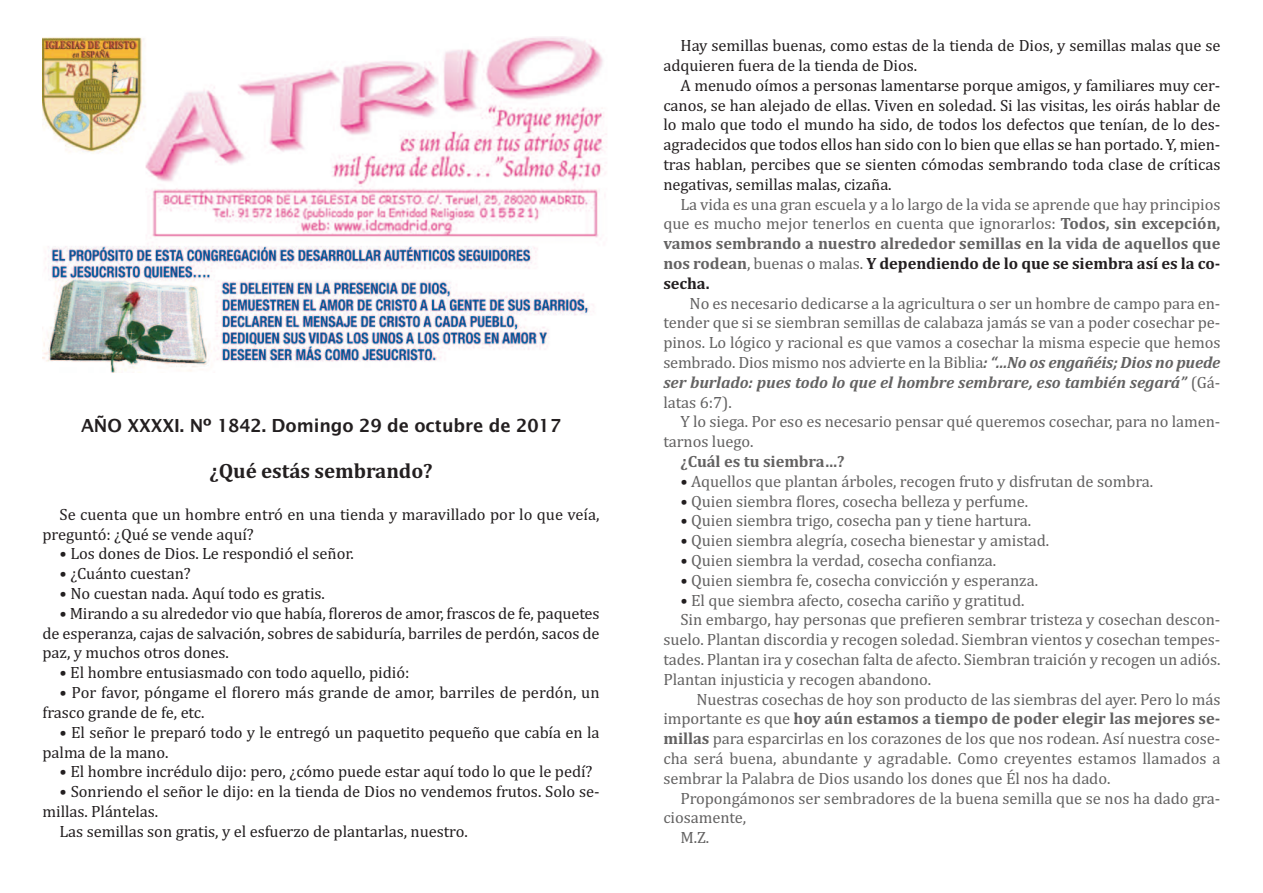
<style>
.page{position:relative;width:1263px;height:893px;background:#fff}
.page>*{position:absolute;margin:0;border:0;box-sizing:border-box;transform-origin:0 0}
.t1{font:700 21px "Cambria";letter-spacing:-.005em;color:#231f20}
.t2{font:600 18px "Lucida Sans";letter-spacing:-.005em;color:#231f20}
.t3{font:16.5px/19.8px "Cambria";letter-spacing:-.005em;color:#636262;text-align:justify}
.t4{font:16.5px/19.8px "Cambria";letter-spacing:-.005em;color:#231f20}
.t5{font:700 16.5px "Cambria";letter-spacing:-.005em;color:#636262}
.s1{font-weight:700}
.s2{font-weight:700;color:#231f20}
.s3{font-weight:700;font-style:italic}
.s4{color:#231f20}
.s5{font-weight:400}
</style>
<div class="page">
<img style="left:43px;top:37px;width:564px;height:336px">
<p class="t2" style="left:81px;top:415px;width:481px">AÑO XXXXI. Nº 1842. Domingo 29 de octubre de 2017</p>
<p class="t1" style="left:209px;top:459px;width:225px">¿Qué estás sembrando?</p>
<p class="t4" style="left:43px;top:504px;width:559px;text-indent:17px">Se cuenta que un hombre entró en una tienda y maravillado por lo que veía, preguntó: ¿Qué se vende aquí?</p>
<p class="t4" style="left:60px;top:544px;width:296px">• Los dones de Dios. Le respondió el señor.</p>
<p class="t4" style="left:60px;top:564px;width:133px">• ¿Cuánto cuestan?</p>
<p class="t4" style="left:60px;top:583px;width:267px">• No cuestan nada. Aquí todo es gratis.</p>
<p class="t4" style="left:43px;top:603px;width:559px;text-align:justify;text-indent:17px">• Mirando a su alrededor vio que había, floreros de amor, frascos de fe, paquetes de esperanza, cajas de salvación, sobres de sabiduría, barriles de perdón, sacos de paz, y muchos otros dones.</p>
<p class="t4" style="left:60px;top:663px;width:351px">• El hombre entusiasmado con todo aquello, pidió:</p>
<p class="t4" style="left:43px;top:682px;width:559px;text-indent:17px">• Por favor, póngame el florero más grande de amor, barriles de perdón, un frasco grande de fe, etc.</p>
<p class="t4" style="left:43px;top:722px;width:559px;text-indent:17px">• El señor le preparó todo y le entregó un paquetito pequeño que cabía en la palma de la mano.</p>
<p class="t4" style="left:60px;top:762px;width:534px">• El hombre incrédulo dijo: pero, ¿cómo puede estar aquí todo lo que le pedí?</p>
<p class="t4" style="left:60px;top:781px;width:541px">• Sonriendo el señor le dijo: en la tienda de Dios no vendemos frutos. Solo se-</p>
<p class="t4" style="left:43px;top:801px;width:117px">millas. Plántelas.</p>
<p class="t4" style="left:60px;top:821px;width:410px">Las semillas son gratis, y el esfuerzo de plantarlas, nuestro.</p>
<p class="t4" style="left:663px;top:36px;width:559px;text-indent:17px">Hay semillas buenas, como estas de la tienda de Dios, y semillas malas que se adquieren fuera de la tienda de Dios.</p>
<p class="t4" style="left:663px;top:75px;width:559px;text-align:justify;text-indent:17px">A menudo oímos a personas lamentarse porque amigos, y familiares muy cer&shy;canos, se han alejado de ellas. Viven en soledad. Si las visitas, les oirás hablar de lo malo que todo el mundo ha sido, de todos los defectos que tenían, de lo des&shy;agradecidos que todos ellos han sido con lo bien que ellas se han portado. Y, mien&shy;tras hablan, percibes que se sienten cómodas sembrando toda clase de críticas negativas, semillas malas, cizaña.</p>
<p class="t3" style="left:663px;top:194px;width:559px;text-indent:17px">La vida es una gran escuela y a lo largo de la vida se aprende que hay principios que es mucho mejor tenerlos en cuenta que ignorarlos: <span class="s1">Todos, sin excepción, vamos sembrando a nuestro alrededor semillas en la vida de aquellos que nos rodean</span>, buenas o malas. <span class="s2">Y dependiendo de lo que se siembra así es la co&shy;secha.</span></p>
<p class="t3" style="left:663px;top:293px;width:559px;text-indent:26px">No es necesario dedicarse a la agricultura o ser un hombre de campo para en&shy;tender que si se siembran semillas de calabaza jamás se van a poder cosechar pe&shy;pinos. Lo lógico y racional es que vamos a cosechar la misma especie que hemos sembrado. Dios mismo nos advierte en la Biblia<span class="s3">: “…No os engañéis; Dios no puede ser burlado: pues todo lo que el hombre sembrare, eso también segará”</span> (Gá&shy;latas 6:7).</p>
<p class="t3" style="left:663px;top:412px;width:558px;text-indent:17px">Y lo siega. Por eso es necesario pensar qué queremos cosechar, para no lamen&shy;tarnos luego.</p>
<p class="t5" style="left:680px;top:452px;width:166px">¿Cuál es tu siembra…?</p>
<p class="t3" style="left:680px;top:471px;width:474px"><span class="s4">•</span> Aquellos que plantan árboles, recogen fruto y disfrutan de sombra.</p>
<p class="t3" style="left:680px;top:491px;width:349px"><span class="s4">•</span> Quien siembra flores, cosecha belleza y perfume.</p>
<p class="t3" style="left:680px;top:511px;width:352px"><span class="s4">•</span> Quien siembra trigo, cosecha pan y tiene hartura.</p>
<p class="t3" style="left:680px;top:531px;width:370px"><span class="s4">•</span> Quien siembra alegría, cosecha bienestar y amistad.</p>
<p class="t3" style="left:680px;top:550px;width:317px"><span class="s4">•</span> Quien siembra la verdad, cosecha confianza.</p>
<p class="t3" style="left:680px;top:570px;width:359px"><span class="s4">•</span> Quien siembra fe, cosecha convicción y esperanza.</p>
<p class="t3" style="left:680px;top:590px;width:346px"><span class="s4">•</span> El que siembra afecto, cosecha cariño y gratitud.</p>
<p class="t3" style="left:680px;top:610px;width:541px">Sin embargo, hay personas que prefieren sembrar tristeza y cosechan descon-</p>
<p class="t3" style="left:663px;top:630px;width:558px">suelo. Plantan discordia y recogen soledad. Siembran vientos y cosechan tempes-</p>
<p class="t3" style="left:663px;top:649px;width:559px">tades. Plantan ira y cosechan falta de afecto. Siembran traición y recogen un adiós.</p>
<p class="t3" style="left:663px;top:669px;width:269px">Plantan injusticia y recogen abandono.</p>
<p class="t3" style="left:696px;top:689px;width:526px">Nuestras cosechas de hoy son producto de las siembras del ayer. Pero lo más</p>
<p class="t5" style="left:663px;top:709px;width:558px"><span class="s5">importante es que</span> hoy aún estamos a tiempo de poder elegir las mejores se-</p>
<p class="t3" style="left:663px;top:729px;width:558px"><span class="s1">millas</span> para esparcirlas en los corazones de los que nos rodean. Así nuestra cose-</p>
<p class="t3" style="left:663px;top:748px;width:558px">cha será buena, abundante y agradable. Como creyentes estamos llamados a</p>
<p class="t3" style="left:663px;top:768px;width:448px">sembrar la Palabra de Dios usando los dones que Él nos ha dado.</p>
<p class="t3" style="left:680px;top:788px;width:541px">Propongámonos ser sembradores de la buena semilla que se nos ha dado gra-</p>
<p class="t3" style="left:663px;top:808px;width:84px">ciosamente,</p>
<p class="t3" style="left:680px;top:828px;width:30px">M.Z.</p>
</div>
